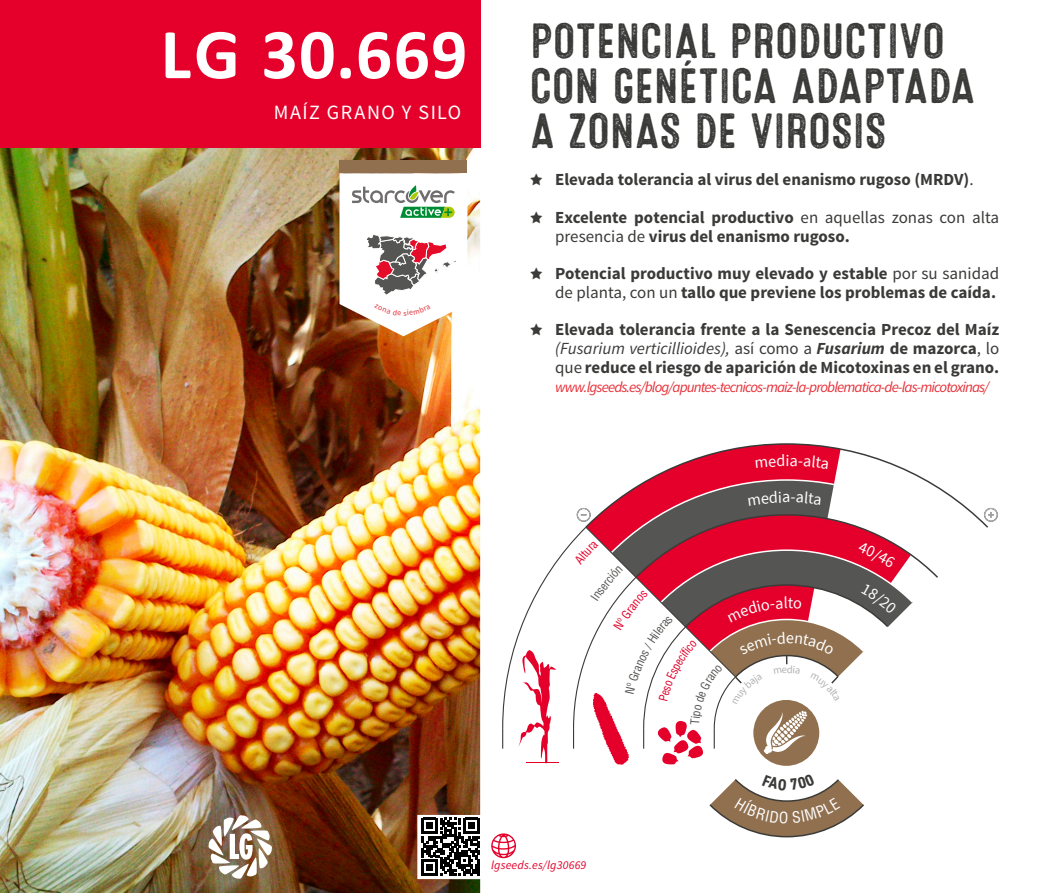
<style>
.page{position:relative;width:1063px;height:893px;background:#fff}
.page>*{position:absolute;margin:0;border:0;box-sizing:border-box;transform-origin:0 0}
.Variedad{font:700 72px "Calibri";letter-spacing:.02em;color:#fff}
.Lema_variedad{font:49.5px/45px "Microbrew Three";letter-spacing:-.01em;color:#3a3a39}
.t1{font:20.25px "Source Sans Pro";letter-spacing:.07em;color:#fff}
.Fichas_Listado_prop{font:700 16.95px/18.8px "Source Sans Pro";color:#3a3a39}
.Fichas_Listado_prop-2{font:italic 15px "Source Sans Pro";letter-spacing:-.06em;color:#e6313a}
.t2{font:italic 12px "Source Sans Pro";letter-spacing:.01em;color:#e4002a}
.s1{font-family:"Star Things";font-weight:400;font-size:12px}
.s2{font-weight:400}
.s3{font-weight:400;font-style:italic}
.s4{font-style:italic}
</style>
<div class="page">
<img style="left:0;top:148px;width:480px;height:745px">
<img style="left:209px;top:815px;width:63px;height:64px">
<div style="left:0;top:0;width:480px;height:148px;background:#e4002a"></div>
<div style="left:340px;top:161px;width:127px;height:12px;background:#90704f"></div>
<div style="left:984px;top:508px;width:14px;height:14px;border:1px solid #b1b1b1;border-radius:50%"></div>
<svg style="left:491px;top:833px;width:25px;height:25px"></svg>
<svg style="left:422px;top:818px;width:57px;height:58px"></svg>
<svg style="left:502px;top:443px;width:492px;height:323px"></svg>
<svg style="left:709px;top:779px;width:155px;height:59px"></svg>
<svg style="left:340px;top:173px;width:127px;height:163px"></svg>
<p class="Variedad" style="left:161px;top:8px;width:308px">LG 30.669</p>
<p class="t1" style="left:274px;top:100px;width:189px">MAÍZ GRANO Y SILO</p>
<p class="Lema_variedad" style="left:530px;top:20px;width:448px">POTENCIAL PRODUCTIVO<br>CON GENÉTICA ADAPTADA<br>A ZONAS DE VIROSIS</p>
<p class="Fichas_Listado_prop" style="left:530px;top:171px;width:445px"><span class="s1">A</span> Elevada tolerancia al virus del enanismo rugoso (MRDV)<span class="s2">.</span></p>
<p class="Fichas_Listado_prop" style="left:555px;top:208px;width:446px;text-indent:-26px"><span class="s1">A</span> Excelente potencial productivo <span class="s2">en aquellas zonas con alta presencia de</span> virus del enanismo rugoso.</p>
<p class="Fichas_Listado_prop" style="left:530px;top:265px;width:471px;text-align:right"><span class="s1">A</span> Potencial productivo muy elevado y estable <span class="s2">por su sanidad de planta, con un</span> tallo que previene los problemas de caída.</p>
<p class="Fichas_Listado_prop" style="left:555px;top:321px;width:446px;text-align:justify;text-indent:-26px"><span class="s1">A</span> Elevada tolerancia frente a la Senescencia Precoz del Maíz <span class="s3">(Fusarium verticillioides),</span> <span class="s2">así como a</span> <span class="s4">Fusarium</span> de mazorca<span class="s2">, lo que</span> reduce el riesgo de aparición de Micotoxinas en el grano.</p>
<p class="Fichas_Listado_prop-2" style="left:555px;top:377px;width:436px">www.lgseeds.es/blog/apuntes-tecnicos-maiz-la-problematica-de-las-micotoxinas/</p>
<p class="t2" style="left:491px;top:858px;width:97px">lgseeds.es/lg30669</p>
</div>
